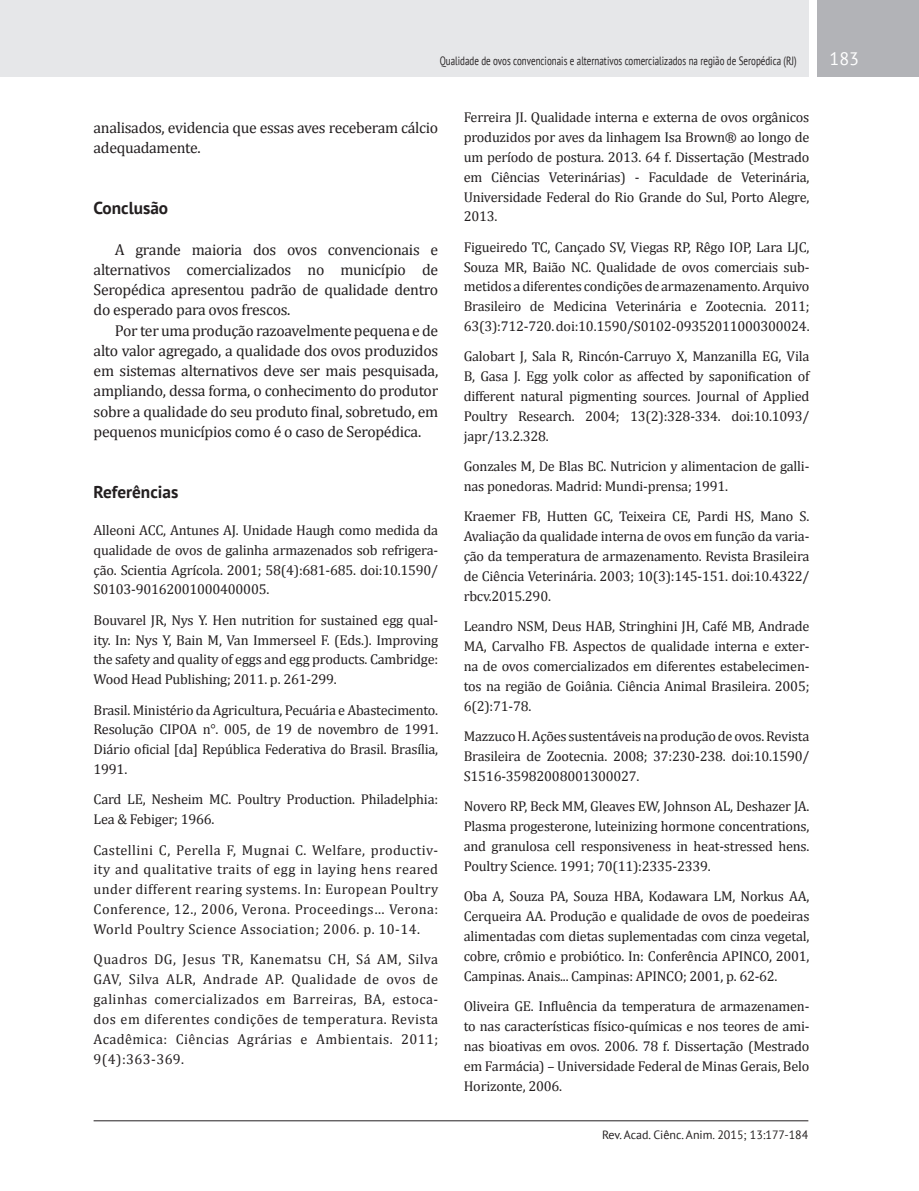
<style>
.page{position:relative;width:919px;height:1191px;background:#fff}
.page>*{position:absolute;margin:0;border:0;box-sizing:border-box;transform-origin:0 0}
.t1{font:18px "PT Sans";color:#fff}
.Título_1{font:700 17.25px "PT Sans";color:#231f20}
.TEXTO{font:15.75px/20.2px "Cambria";letter-spacing:-.02em;color:#231f20;text-align:justify}
.Referências{font:14.25px/20px "Cambria";letter-spacing:-.015em;color:#231f20;text-align:justify}
.t2{font:12px "PT Sans";color:#231f20;scale:.75 1}
.t3{font:12px "PT Sans";color:#231f20}
</style>
<div class="page">
<div style="left:0;top:0;width:808px;height:77px;background:#e6e7e9"></div>
<div style="left:816px;top:0;width:102px;height:77px;background:#b2b3b7"></div>
<hr style="left:94px;top:1120px;width:714px;height:1px;background:#231f20">
<p class="t2" style="left:440px;top:53px;width:477px">Qualidade de ovos convencionais e alternativos comercializados na região de Seropédica (RJ)</p>
<p class="t1" style="left:829px;top:47px;width:31px">183</p>
<p class="TEXTO" style="left:94px;top:117px;width:346px">analisados, evidencia que essas aves receberam cálcio adequadamente.</p>
<p class="Título_1" style="left:94px;top:197px;width:76px">Conclusão</p>
<p class="TEXTO" style="left:94px;top:239px;width:346px;text-indent:21px">A grande maioria dos ovos convencionais e alternativos comercializados no município de Seropédica apresentou padrão de qualidade dentro do esperado para ovos frescos.</p>
<p class="TEXTO" style="left:94px;top:320px;width:346px;text-indent:21px">Por ter uma produção razoavelmente pequena e de alto valor agregado, a qualidade dos ovos produzidos em sistemas alternativos deve ser mais pesquisada, ampliando, dessa forma, o conhecimento do produtor sobre a qualidade do seu produto final, sobretudo, em pequenos municípios como é o caso de Seropédica.</p>
<p class="Título_1" style="left:94px;top:480px;width:86px">Referências</p>
<p class="Referências" style="left:94px;top:519px;width:346px">Alleoni ACC, Antunes AJ. Unidade Haugh como medida da qualidade de ovos de galinha armazenados sob refrigera&shy;ção. Scientia Agrícola. 2001; 58(4):681-685. doi:10.1590/ S0103-90162001000400005.</p>
<p class="Referências" style="left:94px;top:609px;width:346px">Bouvarel JR, Nys Y. Hen nutrition for sustained egg qual&shy;ity. In: Nys Y, Bain M, Van Immerseel F. (Eds.). Improving the safety and quality of eggs and egg products. Cambridge:<br>Wood Head Publishing; 2011. p. 261-299.</p>
<p class="Referências" style="left:94px;top:699px;width:346px">Brasil. Ministério da Agricultura, Pecuária e Abastecimento.<br>Resolução CIPOA n°. 005, de 19 de novembro de 1991.<br>Diário oficial [da] República Federativa do Brasil. Brasília, 1991.</p>
<p class="Referências" style="left:94px;top:789px;width:346px">Card LE, Nesheim MC. Poultry Production. Philadelphia:<br>Lea &amp; Febiger; 1966.</p>
<p class="Referências" style="left:94px;top:839px;width:346px">Castellini C, Perella F, Mugnai C. Welfare, productiv&shy;ity and qualitative traits of egg in laying hens reared under different rearing systems. In: European Poultry Conference, 12., 2006, Verona. Proceedings… Verona:<br>World Poultry Science Association; 2006. p. 10-14.</p>
<p class="Referências" style="left:94px;top:949px;width:346px">Quadros DG, Jesus TR, Kanematsu CH, Sá AM, Silva GAV, Silva ALR, Andrade AP. Qualidade de ovos de galinhas comercializados em Barreiras, BA, estoca&shy;dos em diferentes condições de temperatura. Revista Acadêmica: Ciências Agrárias e Ambientais. 2011; 9(4):363-369.</p>
<p class="Referências" style="left:463px;top:107px;width:347px">Ferreira JI. Qualidade interna e externa de ovos orgânicos produzidos por aves da linhagem Isa Brown® ao longo de um período de postura. 2013. 64 f. Dissertação (Mestrado em Ciências Veterinárias) - Faculdade de Veterinária, Universidade Federal do Rio Grande do Sul, Porto Alegre, 2013.</p>
<p class="Referências" style="left:463px;top:237px;width:347px">Figueiredo TC, Cançado SV, Viegas RP, Rêgo IOP, Lara LJC, Souza MR, Baião NC. Qualidade de ovos comerciais sub&shy;metidos a diferentes condições de armazenamento. Arquivo Brasileiro de Medicina Veterinária e Zootecnia. 2011; 63(3):712-720. doi:10.1590/S0102-09352011000300024.</p>
<p class="Referências" style="left:463px;top:346px;width:347px">Galobart J, Sala R, Rincón-Carruyo X, Manzanilla EG, Vila B, Gasa J. Egg yolk color as affected by saponification of different natural pigmenting sources. Journal of Applied Poultry Research. 2004; 13(2):328-334. doi:10.1093/ japr/13.2.328.</p>
<p class="Referências" style="left:463px;top:456px;width:347px">Gonzales M, De Blas BC. Nutricion y alimentacion de galli&shy;nas ponedoras. Madrid: Mundi-prensa; 1991.</p>
<p class="Referências" style="left:463px;top:506px;width:347px">Kraemer FB, Hutten GC, Teixeira CE, Pardi HS, Mano S.<br>Avaliação da qualidade interna de ovos em função da varia&shy;ção da temperatura de armazenamento. Revista Brasileira de Ciência Veterinária. 2003; 10(3):145-151. doi:10.4322/ rbcv.2015.290.</p>
<p class="Referências" style="left:463px;top:616px;width:347px">Leandro NSM, Deus HAB, Stringhini JH, Café MB, Andrade MA, Carvalho FB. Aspectos de qualidade interna e exter&shy;na de ovos comercializados em diferentes estabelecimen&shy;tos na região de Goiânia. Ciência Animal Brasileira. 2005; 6(2):71-78.</p>
<p class="Referências" style="left:463px;top:726px;width:347px">Mazzuco H. Ações sustentáveis na produção de ovos. Revista Brasileira de Zootecnia. 2008; 37:230-238. doi:10.1590/ S1516-35982008001300027.</p>
<p class="Referências" style="left:463px;top:796px;width:347px">Novero RP, Beck MM, Gleaves EW, Johnson AL, Deshazer JA.<br>Plasma progesterone, luteinizing hormone concentrations, and granulosa cell responsiveness in heat-stressed hens.<br>Poultry Science. 1991; 70(11):2335-2339.</p>
<p class="Referências" style="left:463px;top:886px;width:347px">Oba A, Souza PA, Souza HBA, Kodawara LM, Norkus AA, Cerqueira AA. Produção e qualidade de ovos de poedeiras alimentadas com dietas suplementadas com cinza vegetal, cobre, crômio e probiótico. In: Conferência APINCO, 2001, Campinas. Anais... Campinas: APINCO; 2001, p. 62-62.</p>
<p class="Referências" style="left:463px;top:996px;width:347px">Oliveira GE. Influência da temperatura de armazenamen&shy;to nas características físico-químicas e nos teores de ami&shy;nas bioativas em ovos. 2006. 78 f. Dissertação (Mestrado em Farmácia) – Universidade Federal de Minas Gerais, Belo Horizonte, 2006.</p>
<p class="t3" style="left:602px;top:1126px;width:208px">Rev. Acad. Ciênc. Anim. 2015; 13:177-184</p>
</div>
